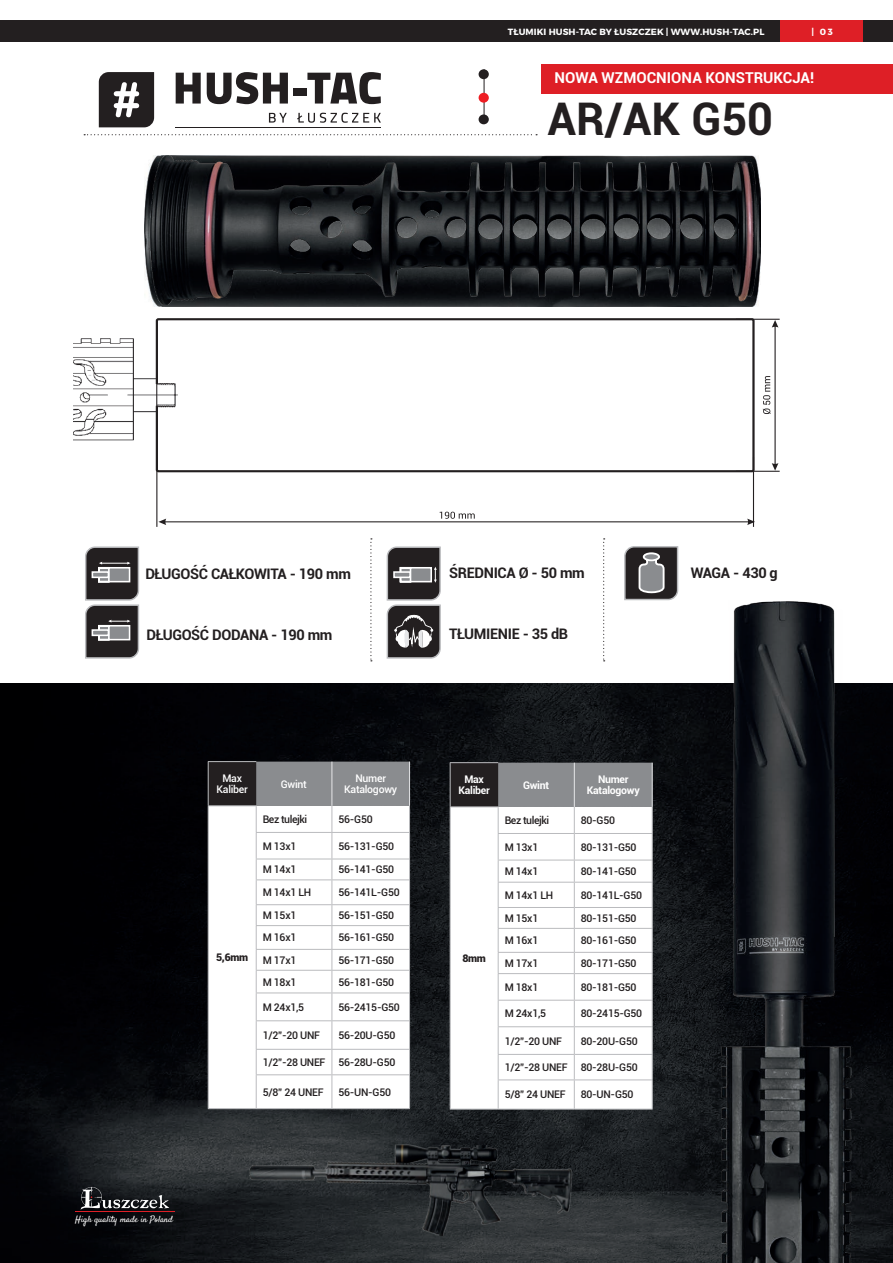
<style>
.page{position:relative;width:893px;height:1263px;background:#fff}
.page>*{position:absolute;margin:0;border:0;box-sizing:border-box;transform-origin:0 0}
.t1{font:700 45px "Roboto";color:#231f20}
.t2{font:700 15px "Roboto";color:#fff}
.t3{font:700 14.55px "Roboto";letter-spacing:-.025em;color:#231f20}
.t4{font:500 10.5px "Roboto";letter-spacing:-.025em;color:#231f20}
.t5{font:500 10.5px/10.5px "Roboto";letter-spacing:-.025em;color:#fff;text-align:center}
.t6{font:700 10.5px/10.5px "Roboto";letter-spacing:-.025em;color:#fff;text-align:center}
.t7{font:900 10.5px "Roboto";letter-spacing:-.025em;color:#231f20}
.t8{font:700 9px "Montserrat";letter-spacing:.01em;color:#fff}
.t9{font:9px "Satisfy";color:#fff}
</style>
<div class="page">
<img style="left:0;top:684px;width:893px;height:579px">
<div style="left:841px;top:20px;width:52px;height:21px;background:#231f20"></div>
<hr style="left:75px;top:1211px;width:100px;height:1px;background:#de1f26">
<svg style="left:81px;top:1187px;width:88px;height:23px;background:#3f4245"></svg>
<div style="left:0;top:20px;width:780px;height:21px;background:#231f20"></div>
<div style="left:780px;top:20px;width:82px;height:21px;background:#de1f26"></div>
<hr style="left:484px;top:69px;width:1px;height:50px;background:#231f20">
<div style="left:479px;top:114px;width:10px;height:10px;background:#231f20;border-radius:50%"></div>
<div style="left:479px;top:93px;width:10px;height:10px;background:#ee1d23;border-radius:50%"></div>
<div style="left:479px;top:69px;width:10px;height:10px;background:#231f20;border-radius:50%"></div>
<svg style="left:99px;top:72px;width:55px;height:55px;background:#494647"></svg>
<hr style="left:176px;top:127px;width:205px;height:1px;background:#231f20">
<svg style="left:176px;top:73px;width:25px;height:31px"></svg>
<svg style="left:207px;top:72px;width:81px;height:32px"></svg>
<div style="left:293px;top:88px;width:14px;height:7px;background:#231f20"></div>
<svg style="left:307px;top:72px;width:74px;height:32px"></svg>
<svg style="left:269px;top:113px;width:18px;height:10px"></svg>
<svg style="left:297px;top:113px;width:84px;height:10px"></svg>
<svg style="left:84px;top:134px;width:453px;height:1px"></svg>
<img style="left:74px;top:337px;width:103px;height:106px">
<div style="left:156px;top:318px;width:599px;height:154px;border:2px solid #231f20;border-radius:2px"></div>
<hr style="left:736px;top:319px;width:44px;height:1px;background:#231f20">
<hr style="left:736px;top:471px;width:44px;height:1px;background:#231f20">
<hr style="left:753px;top:457px;width:1px;height:70px;background:#231f20">
<hr style="left:156px;top:457px;width:1px;height:70px;background:#231f20">
<svg style="left:158px;top:512px;width:597px;height:13px"></svg>
<svg style="left:763px;top:320px;width:15px;height:151px"></svg>
<img style="left:145px;top:163px;width:615px;height:143px">
<img style="left:151px;top:155px;width:606px;height:149px">
<img style="left:695px;top:601px;width:175px;height:662px">
<div style="left:542px;top:64px;width:351px;height:30px;background:#de1f26"></div>
<svg style="left:370px;top:538px;width:2px;height:123px"></svg>
<svg style="left:603px;top:538px;width:2px;height:123px"></svg>
<svg style="left:85px;top:546px;width:55px;height:113px;background:#5b595a"></svg>
<svg style="left:92px;top:629px;width:17px;height:7px"></svg>
<svg style="left:386px;top:546px;width:55px;height:113px;background:#5f5d5e"></svg>
<svg style="left:624px;top:546px;width:55px;height:55px;background:#626062"></svg>
<div style="left:208px;top:762px;width:48px;height:44px;background:#231f20"></div>
<svg style="left:209px;top:806px;width:200px;height:302px"></svg>
<hr style="left:208px;top:761px;width:48px;height:1px;background:#babbbe">
<hr style="left:208px;top:762px;width:1px;height:43px;background:#babbbe">
<hr style="left:208px;top:805px;width:49px;height:1px;background:#babbbe">
<svg style="left:208px;top:806px;width:1px;height:269px"></svg>
<hr style="left:208px;top:1075px;width:1px;height:33px;background:#babbbe">
<hr style="left:208px;top:1108px;width:48px;height:1px;background:#babbbe">
<svg style="left:256px;top:762px;width:154px;height:312px"></svg>
<hr style="left:256px;top:1074px;width:76px;height:1px;background:#babbbe">
<hr style="left:256px;top:1075px;width:1px;height:33px;background:#babbbe">
<hr style="left:332px;top:1074px;width:78px;height:1px;background:#babbbe">
<hr style="left:332px;top:1075px;width:1px;height:33px;background:#babbbe">
<hr style="left:409px;top:1075px;width:1px;height:33px;background:#babbbe">
<hr style="left:256px;top:1108px;width:76px;height:1px;background:#babbbe">
<hr style="left:332px;top:1108px;width:78px;height:1px;background:#babbbe">
<div style="left:450px;top:763px;width:48px;height:44px;background:#231f20"></div>
<svg style="left:451px;top:807px;width:47px;height:302px"></svg>
<hr style="left:450px;top:762px;width:48px;height:1px;background:#babbbe">
<hr style="left:450px;top:763px;width:1px;height:43px;background:#babbbe">
<hr style="left:450px;top:806px;width:49px;height:1px;background:#babbbe">
<svg style="left:450px;top:807px;width:1px;height:302px"></svg>
<hr style="left:450px;top:1109px;width:48px;height:1px;background:#babbbe">
<svg style="left:498px;top:763px;width:155px;height:346px"></svg>
<hr style="left:498px;top:1109px;width:76px;height:1px;background:#babbbe">
<hr style="left:574px;top:1109px;width:79px;height:1px;background:#babbbe">
<img style="left:248px;top:1143px;width:328px;height:94px">
<p class="t8" style="left:508px;top:27px;width:258px">TŁUMIKI HUSH-TAC BY ŁUSZCZEK | WWW.HUSH-TAC.PL</p>
<p class="t8" style="left:811px;top:27px;width:23px">| 03</p>
<h2 class="t2" style="left:555px;top:67px;width:261px">NOWA WZMOCNIONA KONSTRUKCJA!</h2>
<h1 class="t1" style="left:547px;top:87px;width:227px">AR/AK G50</h1>
<h3 class="t3" style="left:145px;top:564px;width:207px">DŁUGOŚĆ CAŁKOWITA - 190 mm</h3>
<h3 class="t3" style="left:146px;top:625px;width:188px">DŁUGOŚĆ DODANA - 190 mm</h3>
<h3 class="t3" style="left:449px;top:562px;width:137px">ŚREDNICA Ø - 50 mm</h3>
<h3 class="t3" style="left:449px;top:624px;width:120px">TŁUMIENIE - 35 dB</h3>
<h3 class="t3" style="left:691px;top:563px;width:89px">WAGA - 430 g</h3>
<p class="t5" style="left:216px;top:773px;width:33px">Max<br>Kaliber</p>
<p class="t5" style="left:281px;top:778px;width:28px">Gwint</p>
<p class="t5" style="left:344px;top:773px;width:55px">Numer<br>Katalogowy</p>
<p class="t7" style="left:216px;top:950px;width:34px">5,6mm</p>
<p class="t4" style="left:263px;top:812px;width:46px">Bez tulejki</p>
<p class="t4" style="left:338px;top:812px;width:36px">56-G50</p>
<p class="t4" style="left:263px;top:838px;width:35px">M 13x1</p>
<p class="t4" style="left:338px;top:838px;width:57px">56-131-G50</p>
<p class="t4" style="left:263px;top:862px;width:35px">M 14x1</p>
<p class="t4" style="left:338px;top:862px;width:57px">56-141-G50</p>
<p class="t4" style="left:263px;top:885px;width:50px">M 14x1 LH</p>
<p class="t4" style="left:338px;top:885px;width:63px">56-141L-G50</p>
<p class="t4" style="left:263px;top:908px;width:35px">M 15x1</p>
<p class="t4" style="left:338px;top:908px;width:57px">56-151-G50</p>
<p class="t4" style="left:263px;top:930px;width:35px">M 16x1</p>
<p class="t4" style="left:338px;top:930px;width:57px">56-161-G50</p>
<p class="t4" style="left:263px;top:953px;width:35px">M 17x1</p>
<p class="t4" style="left:338px;top:953px;width:57px">56-171-G50</p>
<p class="t4" style="left:263px;top:974px;width:35px">M 18x1</p>
<p class="t4" style="left:338px;top:974px;width:57px">56-181-G50</p>
<p class="t4" style="left:263px;top:1000px;width:43px">M 24x1,5</p>
<p class="t4" style="left:338px;top:1000px;width:63px">56-2415-G50</p>
<p class="t4" style="left:263px;top:1028px;width:59px">1/2”-20 UNF</p>
<p class="t4" style="left:338px;top:1028px;width:58px">56-20U-G50</p>
<p class="t4" style="left:263px;top:1055px;width:134px">1/2”-28 UNEF 56-28U-G50</p>
<p class="t4" style="left:263px;top:1084px;width:62px">5/8” 24 UNEF</p>
<p class="t4" style="left:338px;top:1084px;width:54px">56-UN-G50</p>
<p class="t9" style="left:75px;top:1213px;width:99px">High quality made in Poland</p>
<p class="t6" style="left:458px;top:774px;width:33px">Max<br>Kaliber</p>
<p class="t6" style="left:523px;top:779px;width:28px">Gwint</p>
<p class="t6" style="left:587px;top:774px;width:54px">Numer<br>Katalogowy</p>
<p class="t7" style="left:462px;top:951px;width:25px">8mm</p>
<p class="t4" style="left:505px;top:813px;width:46px">Bez tulejki</p>
<p class="t4" style="left:581px;top:813px;width:36px">80-G50</p>
<p class="t4" style="left:505px;top:839px;width:35px">M 13x1</p>
<p class="t4" style="left:581px;top:839px;width:57px">80-131-G50</p>
<p class="t4" style="left:505px;top:864px;width:35px">M 14x1</p>
<p class="t4" style="left:581px;top:864px;width:57px">80-141-G50</p>
<p class="t4" style="left:505px;top:888px;width:50px">M 14x1 LH</p>
<p class="t4" style="left:581px;top:888px;width:63px">80-141L-G50</p>
<p class="t4" style="left:505px;top:911px;width:35px">M 15x1</p>
<p class="t4" style="left:581px;top:911px;width:57px">80-151-G50</p>
<p class="t4" style="left:505px;top:933px;width:35px">M 16x1</p>
<p class="t4" style="left:581px;top:933px;width:57px">80-161-G50</p>
<p class="t4" style="left:505px;top:956px;width:35px">M 17x1</p>
<p class="t4" style="left:581px;top:956px;width:57px">80-171-G50</p>
<p class="t4" style="left:505px;top:980px;width:35px">M 18x1</p>
<p class="t4" style="left:581px;top:980px;width:57px">80-181-G50</p>
<p class="t4" style="left:505px;top:1006px;width:43px">M 24x1,5</p>
<p class="t4" style="left:581px;top:1006px;width:63px">80-2415-G50</p>
<p class="t4" style="left:505px;top:1033px;width:59px">1/2”-20 UNF</p>
<p class="t4" style="left:581px;top:1033px;width:58px">80-20U-G50</p>
<p class="t4" style="left:505px;top:1060px;width:64px">1/2”-28 UNEF</p>
<p class="t4" style="left:581px;top:1060px;width:58px">80-28U-G50</p>
<p class="t4" style="left:505px;top:1087px;width:62px">5/8” 24 UNEF</p>
<p class="t4" style="left:581px;top:1087px;width:54px">80-UN-G50</p>
</div>
